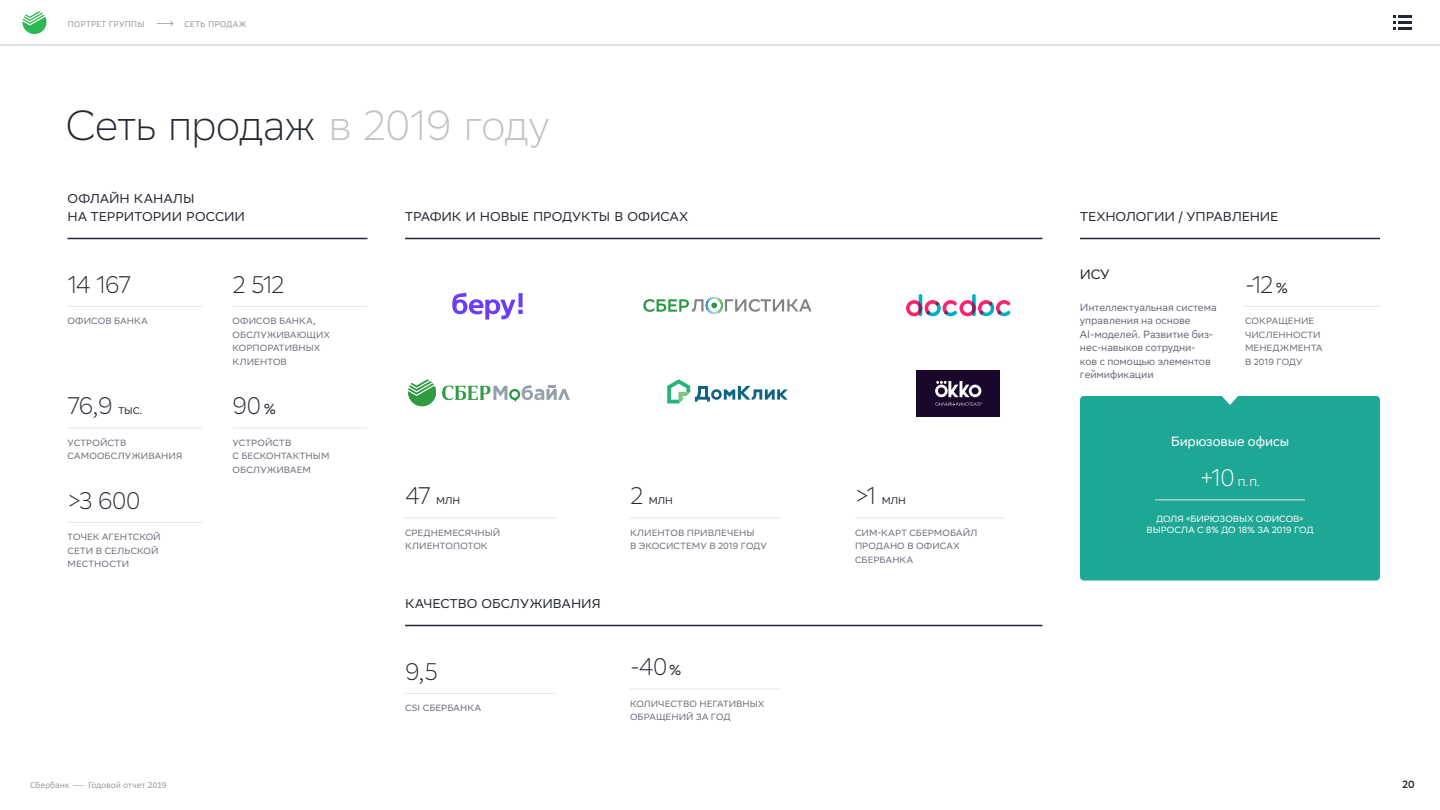
<style>
.page{position:relative;width:1440px;height:810px;background:#fff}
.page>*{position:absolute;margin:0;border:0;box-sizing:border-box;transform-origin:0 0}
.t1{font:300 42px "SB Sans Display";letter-spacing:-.015em;color:#242834}
.t2{font:300 24px "SB Sans Display";letter-spacing:-.065em;color:#242834}
.t3{font:300 24px "SB Sans Display";color:#fff}
.t4{font:13.5px "SB Sans Display";letter-spacing:-.005em;color:#fff}
.t5{font:13.5px "SB Sans Display";color:#242834}
.t6{font:12.75px/18px "SB Sans Display";color:#242834}
.t7{font:10.5px/13.5px "SB Sans Display";letter-spacing:-.005em;color:#6b6b7a}
.t8{font:600 10.5px "SB Sans Display";color:#242834}
.t9{font:9.6px "SB Sans Display";letter-spacing:-.005em;color:#242834}
.t10{font:9.6px "SB Sans Display";color:#fff}
.t11{font:9px/13.5px "SB Sans Display";letter-spacing:.005em;color:#6b6b7a}
.t12{font:9px/11.2px "SB Sans Display";letter-spacing:-.005em;color:#fff;text-align:center}
.t13{font:9px/13.5px "SB Sans Display";letter-spacing:.025em;color:#6b6b7a}
.t14{font:8.25px "SB Sans Text";letter-spacing:-.005em;color:#9696a0}
.t15{font:8.25px "SB Sans Text";letter-spacing:.015em;color:#9696a0}
.s1{color:#c2c1c8}
.s2{font-weight:400;font-size:14.4px}
.s3{font-size:5.78px}
</style>
<div class="page">
<hr style="left:68px;top:238px;width:300px;height:1px;background:#242834">
<hr style="left:405px;top:625px;width:637px;height:1px;background:#242834">
<hr style="left:405px;top:238px;width:637px;height:1px;background:#242834">
<hr style="left:1080px;top:238px;width:300px;height:1px;background:#242834">
<hr style="left:68px;top:306px;width:134px;height:1px;background:#e4e3e6">
<hr style="left:68px;top:428px;width:134px;height:1px;background:#e4e3e6">
<hr style="left:68px;top:522px;width:134px;height:1px;background:#e4e3e6">
<hr style="left:405px;top:518px;width:150px;height:1px;background:#e4e3e6">
<hr style="left:630px;top:518px;width:150px;height:1px;background:#e4e3e6">
<hr style="left:855px;top:518px;width:150px;height:1px;background:#e4e3e6">
<hr style="left:405px;top:693px;width:150px;height:1px;background:#e4e3e6">
<hr style="left:630px;top:688px;width:150px;height:1px;background:#e4e3e6">
<hr style="left:232px;top:306px;width:136px;height:1px;background:#e4e3e6">
<hr style="left:232px;top:428px;width:136px;height:1px;background:#e4e3e6">
<svg style="left:667px;top:379px;width:121px;height:24px"></svg>
<svg style="left:972px;top:294px;width:4px;height:22px"></svg>
<hr style="left:919px;top:294px;width:3px;height:22px;background:#00aeca;border-radius:2px">
<svg style="left:906px;top:300px;width:104px;height:17px"></svg>
<svg style="left:452px;top:293px;width:71px;height:27px"></svg>
<svg style="left:408px;top:379px;width:28px;height:27px"></svg>
<svg style="left:442px;top:385px;width:128px;height:17px"></svg>
<svg style="left:643px;top:297px;width:74px;height:17px"></svg>
<svg style="left:725px;top:299px;width:87px;height:13px"></svg>
<div style="left:1080px;top:396px;width:300px;height:184px;background:#1fa796;border-radius:4px"></div>
<hr style="left:1245px;top:306px;width:135px;height:1px;background:#e4e3e6">
<hr style="left:1155px;top:500px;width:150px;height:1px;background:#e4e3e6">
<svg style="left:1222px;top:396px;width:16px;height:9px"></svg>
<div style="left:917px;top:370px;width:83px;height:47px;background:#1a082c"></div>
<svg style="left:935px;top:381px;width:47px;height:25px"></svg>
<hr style="left:0;top:45px;width:1440px;height:1px;background:#c2c1c8">
<svg style="left:1394px;top:16px;width:18px;height:14px"></svg>
<svg style="left:22px;top:11px;width:24px;height:23px"></svg>
<svg style="left:157px;top:21px;width:16px;height:5px"></svg>
<p class="t15" style="left:68px;top:19px;width:78px">ПОРТРЕТ ГРУППЫ</p>
<p class="t15" style="left:185px;top:19px;width:63px">СЕТЬ ПРОДАЖ</p>
<h1 class="t1" style="left:66px;top:102px;width:485px">Сеть продаж <span class="s1">в 2019 году</span></h1>
<h3 class="t6" style="left:68px;top:189px;width:179px">ОФЛАЙН КАНАЛЫ<br>НА ТЕРРИТОРИИ РОССИИ</h3>
<h2 class="t2" style="left:68px;top:271px;width:65px">14 167</h2>
<p class="t11" style="left:68px;top:314px;width:82px">ОФИСОВ БАНКА</p>
<h2 class="t2" style="left:68px;top:392px;width:47px">76,9</h2>
<p class="t9" style="left:118px;top:405px;width:26px">ТЫС.</p>
<p class="t13" style="left:68px;top:436px;width:116px">УСТРОЙСТВ<br>САМООБСЛУЖИВАНИЯ</p>
<h2 class="t2" style="left:68px;top:487px;width:75px">&gt;3 600</h2>
<p class="t11" style="left:68px;top:530px;width:95px">ТОЧЕК АГЕНТСКОЙ<br>СЕТИ В СЕЛЬСКОЙ<br>МЕСТНОСТИ</p>
<h2 class="t2" style="left:232px;top:271px;width:54px">2 512</h2>
<p class="t11" style="left:233px;top:314px;width:99px">ОФИСОВ БАНКА,<br>ОБСЛУЖИВАЮЩИХ<br>КОРПОРАТИВНЫХ<br>КЛИЕНТОВ</p>
<h2 class="t2" style="left:232px;top:392px;width:45px">90<span class="s2">%</span></h2>
<p class="t11" style="left:233px;top:436px;width:98px">УСТРОЙСТВ<br>С БЕСКОНТАКТНЫМ<br>ОБСЛУЖИВАЕМ</p>
<h3 class="t6" style="left:405px;top:207px;width:285px">ТРАФИК И НОВЫЕ ПРОДУКТЫ В ОФИСАХ</h3>
<h3 class="t6" style="left:1080px;top:207px;width:200px">ТЕХНОЛОГИИ / УПРАВЛЕНИЕ</h3>
<h3 class="t5" style="left:1080px;top:267px;width:31px">ИСУ</h3>
<p class="t7" style="left:1080px;top:300px;width:138px">Интеллектуальная система управления на основе<br>AI-моделей. Развитие биз&shy;нес-навыков сотрудни-<br>ков с помощью элементов геймификации</p>
<h2 class="t2" style="left:1245px;top:271px;width:45px">-12 <span class="s2">%</span></h2>
<p class="t11" style="left:1245px;top:314px;width:79px">СОКРАЩЕНИЕ<br>ЧИСЛЕННОСТИ<br>МЕНЕДЖМЕНТА<br>В 2019 ГОДУ</p>
<h2 class="t2" style="left:405px;top:482px;width:27px">47</h2>
<p class="t9" style="left:436px;top:495px;width:26px">МЛН</p>
<p class="t11" style="left:405px;top:526px;width:97px">СРЕДНЕМЕСЯЧНЫЙ<br>КЛИЕНТОПОТОК</p>
<h3 class="t6" style="left:405px;top:594px;width:197px">КАЧЕСТВО ОБСЛУЖИВАНИЯ</h3>
<h2 class="t2" style="left:405px;top:658px;width:34px">9,5</h2>
<p class="t11" style="left:405px;top:701px;width:77px">CSI СБЕРБАНКА</p>
<h2 class="t2" style="left:630px;top:482px;width:15px">2</h2>
<p class="t9" style="left:649px;top:495px;width:26px">МЛН</p>
<p class="t11" style="left:630px;top:526px;width:138px">КЛИЕНТОВ ПРИВЛЕЧЕНЫ<br>В ЭКОСИСТЕМУ В 2019 ГОДУ</p>
<h2 class="t2" style="left:630px;top:653px;width:53px">-40<span class="s2">%</span></h2>
<p class="t11" style="left:630px;top:697px;width:136px">КОЛИЧЕСТВО НЕГАТИВНЫХ<br>ОБРАЩЕНИЙ ЗА ГОД</p>
<h2 class="t2" style="left:855px;top:482px;width:23px">&gt;1</h2>
<p class="t9" style="left:882px;top:495px;width:26px">МЛН</p>
<p class="t11" style="left:855px;top:526px;width:124px">СИМ-КАРТ СБЕРМОБАЙЛ<br>ПРОДАНО В ОФИСАХ<br>СБЕРБАНКА</p>
<h3 class="t4" style="left:1171px;top:433px;width:120px">Бирюзовые офисы</h3>
<h2 class="t3" style="left:1200px;top:464px;width:36px">+10</h2>
<p class="t10" style="left:1238px;top:477px;width:24px">П. П.</p>
<p class="t12" style="left:1146px;top:513px;width:169px">ДОЛЯ «БИРЮЗОВЫХ ОФИСОВ»<br>ВЫРОСЛА С 8% ДО 18% ЗА 2019 ГОД</p>
<p class="t14" style="left:30px;top:780px;width:138px">Сбербанк <span class="s3">—</span> Годовой отчет 2019</p>
<p class="t8" style="left:1402px;top:778px;width:14px">20</p>
</div>
